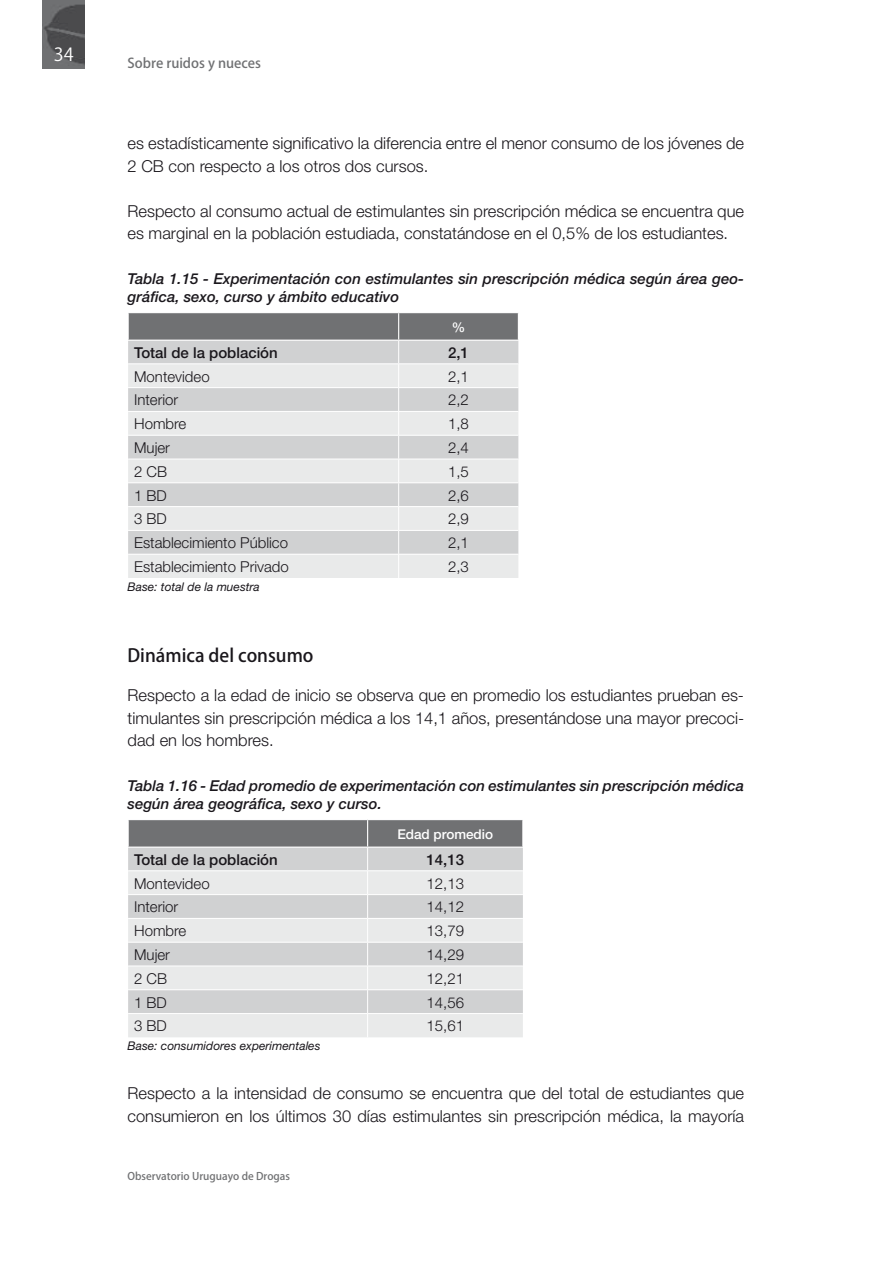
<style>
.page{position:relative;width:893px;height:1263px;background:#fff}
.page>*{position:absolute;margin:0;border:0;box-sizing:border-box;transform-origin:0 0}
.t1{font:500 18px "Koz Go Pro";color:#1a171c}
.t2{font:18px "Koz Go Pro";color:#fff}
.t3{font:300 16.5px/22.5px "Helvetica Neue";color:#1a171c}
.t4{font:italic 500 15px/18px "Helvetica Neue";color:#1a171c}
.t5{font:300 15px "Helvetica Neue";color:#1a171c}
.t6{font:500 15px "Helvetica Neue";color:#1a171c}
.t7{font:500 13.5px "Koz Go Pro";color:#707173}
.t8{font:500 13.5px "Helvetica Neue";color:#fff}
.t9{font:italic 12px "Helvetica Neue";color:#1a171c}
.t10{font:500 10.5px "Koz Go Pro";color:#707173}
</style>
<div class="page">
<img style="left:43px;top:0;width:42px;height:68px">
<svg style="left:128px;top:313px;width:391px;height:265px;background:#d3d4d4"></svg>
<hr style="left:128px;top:340px;width:271px;height:1px;background:#fff">
<hr style="left:399px;top:340px;width:120px;height:1px;background:#fff">
<svg style="left:128px;top:819px;width:395px;height:218px;background:#d1d2d2"></svg>
<hr style="left:128px;top:846px;width:240px;height:2px;background:#fff">
<hr style="left:368px;top:846px;width:155px;height:2px;background:#fff">
<p class="t2" style="left:54px;top:43px;width:21px">34</p>
<p class="t7" style="left:128px;top:54px;width:135px">Sobre ruidos y nueces</p>
<p class="t3" style="left:128px;top:132px;width:618px">es estadísticamente significativo la diferencia entre el menor consumo de los jóvenes de<br>2 CB con respecto a los otros dos cursos.</p>
<p class="t3" style="left:128px;top:199px;width:618px">Respecto al consumo actual de estimulantes sin prescripción médica se encuentra que es marginal en la población estudiada, constatándose en el 0,5% de los estudiantes.</p>
<p class="t4" style="left:128px;top:269px;width:618px">Tabla 1.15 - Experimentación con estimulantes sin prescripción médica según área geo&shy;gráfica, sexo, curso y ámbito educativo</p>
<p class="t8" style="left:452px;top:319px;width:15px">%</p>
<p class="t6" style="left:134px;top:344px;width:145px">Total de la población</p>
<p class="t6" style="left:448px;top:344px;width:22px">2,1</p>
<p class="t5" style="left:134px;top:367px;width:77px">Montevideo</p>
<p class="t5" style="left:448px;top:367px;width:22px">2,1</p>
<p class="t5" style="left:134px;top:391px;width:46px">Interior</p>
<p class="t5" style="left:448px;top:391px;width:22px">2,2</p>
<p class="t5" style="left:134px;top:415px;width:54px">Hombre</p>
<p class="t5" style="left:448px;top:415px;width:22px">1,8</p>
<p class="t5" style="left:134px;top:438px;width:37px">Mujer</p>
<p class="t5" style="left:448px;top:438px;width:22px">2,4</p>
<p class="t5" style="left:134px;top:462px;width:35px">2 CB</p>
<p class="t5" style="left:448px;top:462px;width:22px">1,5</p>
<p class="t5" style="left:134px;top:486px;width:34px">1 BD</p>
<p class="t5" style="left:448px;top:486px;width:22px">2,6</p>
<p class="t5" style="left:134px;top:510px;width:34px">3 BD</p>
<p class="t5" style="left:448px;top:510px;width:22px">2,9</p>
<p class="t5" style="left:134px;top:534px;width:155px">Establecimiento Público</p>
<p class="t5" style="left:448px;top:534px;width:22px">2,1</p>
<p class="t5" style="left:134px;top:557px;width:156px">Establecimiento Privado</p>
<p class="t5" style="left:448px;top:557px;width:22px">2,3</p>
<p class="t9" style="left:128px;top:579px;width:134px">Base: total de la muestra</p>
<p class="t1" style="left:128px;top:643px;width:187px">Dinámica del consumo</p>
<p class="t3" style="left:128px;top:683px;width:618px;text-align:justify">Respecto a la edad de inicio se observa que en promedio los estudiantes prueban es&shy;timulantes sin prescripción médica a los 14,1 años, presentándose una mayor precoci&shy;dad en los hombres.</p>
<p class="t4" style="left:128px;top:776px;width:618px">Tabla 1.16 - Edad promedio de experimentación con estimulantes sin prescripción médica según área geográfica, sexo y curso.</p>
<p class="t8" style="left:397px;top:826px;width:97px">Edad promedio</p>
<p class="t6" style="left:134px;top:850px;width:145px">Total de la población</p>
<p class="t6" style="left:426px;top:850px;width:39px">14,13</p>
<p class="t5" style="left:134px;top:874px;width:77px">Montevideo</p>
<p class="t5" style="left:426px;top:874px;width:39px">12,13</p>
<p class="t5" style="left:134px;top:898px;width:46px">Interior</p>
<p class="t5" style="left:426px;top:898px;width:39px">14,12</p>
<p class="t5" style="left:134px;top:922px;width:54px">Hombre</p>
<p class="t5" style="left:426px;top:922px;width:39px">13,79</p>
<p class="t5" style="left:134px;top:945px;width:37px">Mujer</p>
<p class="t5" style="left:426px;top:945px;width:39px">14,29</p>
<p class="t5" style="left:134px;top:969px;width:35px">2 CB</p>
<p class="t5" style="left:426px;top:969px;width:39px">12,21</p>
<p class="t5" style="left:134px;top:993px;width:34px">1 BD</p>
<p class="t5" style="left:426px;top:993px;width:39px">14,56</p>
<p class="t5" style="left:134px;top:1017px;width:34px">3 BD</p>
<p class="t5" style="left:426px;top:1017px;width:39px">15,61</p>
<p class="t9" style="left:128px;top:1038px;width:194px">Base: consumidores experimentales</p>
<p class="t3" style="left:128px;top:1082px;width:618px">Respecto a la intensidad de consumo se encuentra que del total de estudiantes que consumieron en los últimos 30 días estimulantes sin prescripción médica, la mayoría</p>
<p class="t10" style="left:128px;top:1169px;width:164px">Observatorio Uruguayo de Drogas</p>
</div>
